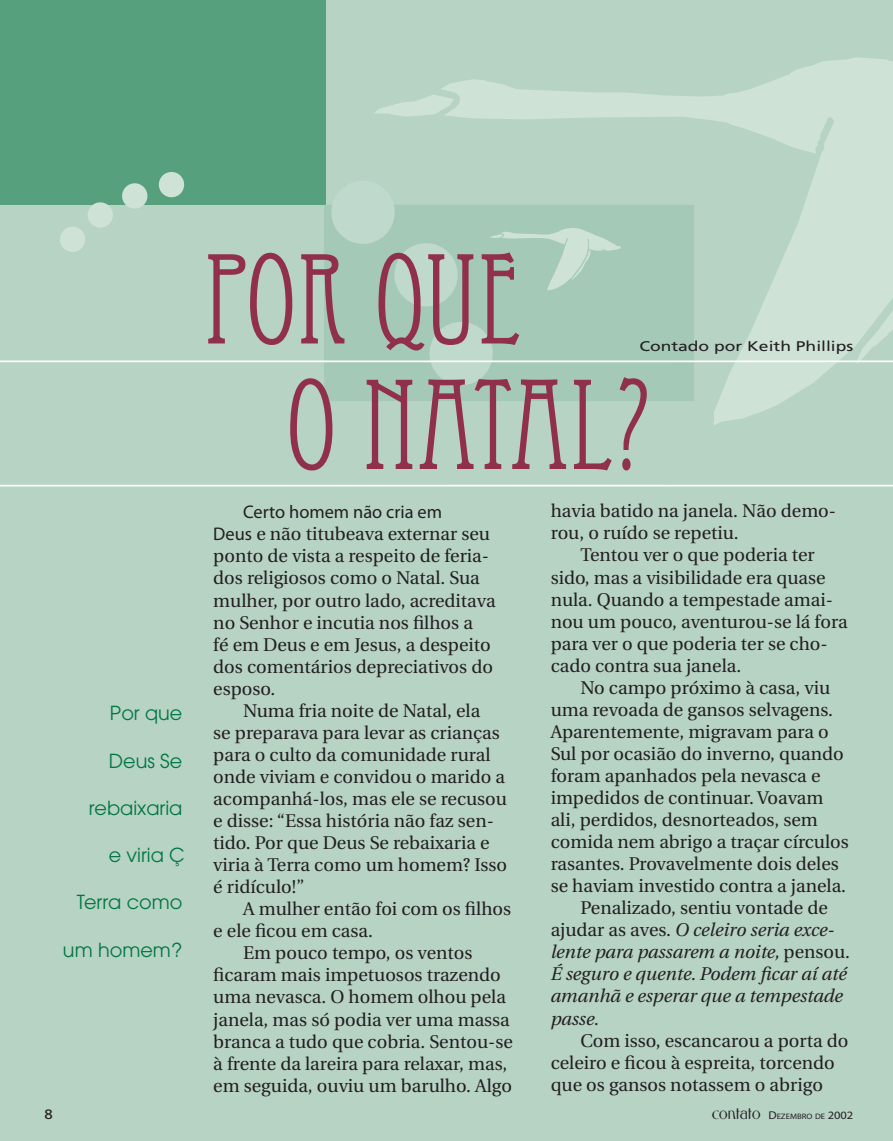
<style>
.page{position:relative;width:893px;height:1141px;background:#b7d3c4}
.page>*{position:absolute;margin:0;border:0;box-sizing:border-box;transform-origin:0 0}
.t1{font:126px/125.5px "Eccentric";color:#90304c}
.t2{font:19.25px "Avant Garde";color:#007644}
.t3{font:18.38px/22.1px "Utopia";color:#231f20}
.t4{font:italic 18.38px "Utopia";color:#231f20}
.t5{font:600 18.38px "Avant Garde";color:#231f20}
.t6{font:14px "Frutiger";color:#231f20;scale:1.25 1}
.t7{font:13.47px "Frutiger";color:#231f20;scale:1.1 1}
.t8{font:7.88px "Myriad";color:#231f20;scale:1.1 1}
.s1{font-family:"Avant Garde";font-weight:600}
.s2{font-style:normal}
.s3{font-family:"Gabriel";font-weight:700;font-size:13.47px}
.s4{font-size:11.2px}
</style>
<div class="page">
<div style="left:0;top:0;width:326px;height:205px;background:#56a07e"></div>
<svg style="left:60px;top:183px;width:88px;height:69px"></svg>
<svg style="left:158px;top:172px;width:27px;height:26px"></svg>
<svg style="left:441px;top:57px;width:452px;height:303px"></svg>
<svg style="left:374px;top:95px;width:80px;height:22px"></svg>
<svg style="left:857px;top:190px;width:36px;height:170px"></svg>
<div style="left:789px;top:62px;width:104px;height:28px;background:#cee2d6"></div>
<svg style="left:471px;top:91px;width:14px;height:14px"></svg>
<div style="left:324px;top:205px;width:370px;height:196px;background:#a4c9b6"></div>
<svg style="left:331px;top:175px;width:290px;height:185px"></svg>
<svg style="left:0;top:360px;width:893px;height:126px"></svg>
<p class="t2" style="left:110px;top:702px;width:74px">Por que</p>
<p class="t2" style="left:109px;top:749px;width:75px">Deus Se</p>
<p class="t2" style="left:89px;top:796px;width:95px">rebaixaria</p>
<p class="t2" style="left:109px;top:844px;width:75px">e viria à</p>
<p class="t2" style="left:77px;top:891px;width:107px">Terra como</p>
<p class="t2" style="left:63px;top:938px;width:121px">um homem?</p>
<h1 class="t1" style="left:286px;top:238px;width:367px;text-indent:-82px">POR QUE<br>O NATAL?</h1>
<p class="t6" style="left:639px;top:338px;width:173px">Contado por Keith Phillips</p>
<p class="t5" style="left:243px;top:502px;width:201px">Certo homem não cria em</p>
<p class="t3" style="left:213px;top:523px;width:284px"><span class="s1">Deus</span> e não titubeava externar seu ponto de vista a respeito de feria&shy;dos religiosos como o Natal. Sua mulher, por outro lado, acreditava no Senhor e incutia nos filhos a<br>fé em Deus e em Jesus, a despeito dos comentários depreciativos do esposo.</p>
<p class="t3" style="left:213px;top:700px;width:295px;text-indent:30px">Numa fria noite de Natal, ela<br>se preparava para levar as crianças para o culto da comunidade rural onde viviam e convidou o marido a acompanhá-los, mas ele se recusou e disse: “Essa história não faz sen&shy;tido. Por que Deus Se rebaixaria e viria à Terra como um homem? Isso é ridículo!”</p>
<p class="t3" style="left:243px;top:898px;width:270px">A mulher então foi com os filhos</p>
<p class="t3" style="left:213px;top:920px;width:161px">e ele ficou em casa.</p>
<p class="t3" style="left:243px;top:942px;width:231px">Em pouco tempo, os ventos</p>
<p class="t3" style="left:213px;top:964px;width:289px">ficaram mais impetuosos trazendo</p>
<p class="t3" style="left:213px;top:987px;width:294px">uma nevasca. O homem olhou pela</p>
<p class="t3" style="left:213px;top:1009px;width:298px">janela, mas só podia ver uma massa</p>
<p class="t3" style="left:213px;top:1031px;width:301px">branca a tudo que cobria. Sentou-se</p>
<p class="t3" style="left:213px;top:1053px;width:296px">à frente da lareira para relaxar, mas,</p>
<p class="t3" style="left:213px;top:1075px;width:300px">em seguida, ouviu um barulho. Algo</p>
<p class="t3" style="left:551px;top:500px;width:287px">havia batido na janela. Não demo&shy;rou, o ruído se repetiu.</p>
<p class="t3" style="left:551px;top:545px;width:298px;text-indent:30px">Tentou ver o que poderia ter sido, mas a visibilidade era quase nula. Quando a tempestade amai&shy;nou um pouco, aventurou-se lá fora para ver o que poderia ter se cho&shy;cado contra sua janela.</p>
<p class="t3" style="left:580px;top:677px;width:251px">No campo próximo à casa, viu</p>
<p class="t3" style="left:551px;top:699px;width:284px">uma revoada de gansos selvagens.</p>
<p class="t3" style="left:551px;top:721px;width:280px">Aparentemente, migravam para o</p>
<p class="t3" style="left:551px;top:743px;width:295px">Sul por ocasião do inverno, quando</p>
<p class="t3" style="left:551px;top:765px;width:271px">foram apanhados pela nevasca e</p>
<p class="t3" style="left:551px;top:787px;width:274px">impedidos de continuar. Voavam</p>
<p class="t3" style="left:551px;top:809px;width:269px">ali, perdidos, desnorteados, sem</p>
<p class="t3" style="left:551px;top:831px;width:300px">comida nem abrigo a traçar círculos</p>
<p class="t3" style="left:551px;top:853px;width:290px">rasantes. Provavelmente dois deles</p>
<p class="t3" style="left:551px;top:875px;width:297px">se haviam investido contra a janela.</p>
<p class="t3" style="left:580px;top:897px;width:249px">Penalizado, sentiu vontade de</p>
<p class="t4" style="left:551px;top:920px;width:286px"><span class="s2">ajudar as aves.</span> O celeiro seria exce-</p>
<p class="t4" style="left:551px;top:942px;width:301px">lente para passarem a noite, <span class="s2">pensou.</span></p>
<p class="t4" style="left:551px;top:964px;width:297px">É seguro e quente. Podem ficar aí até</p>
<p class="t4" style="left:551px;top:986px;width:294px">amanhã e esperar que a tempestade</p>
<p class="t4" style="left:551px;top:1008px;width:50px">passe.</p>
<p class="t3" style="left:551px;top:1030px;width:299px;text-indent:30px">Com isso, escancarou a porta do celeiro e ficou à espreita, torcendo que os gansos notassem o abrigo</p>
<p class="t7" style="left:45px;top:1107px;width:9px">8</p>
<p class="t8" style="left:712px;top:1113px;width:130px"><span class="s3">CONTATO</span> <span class="s4">D</span>EZEMBRO DE <span class="s4">2002</span></p>
</div>
